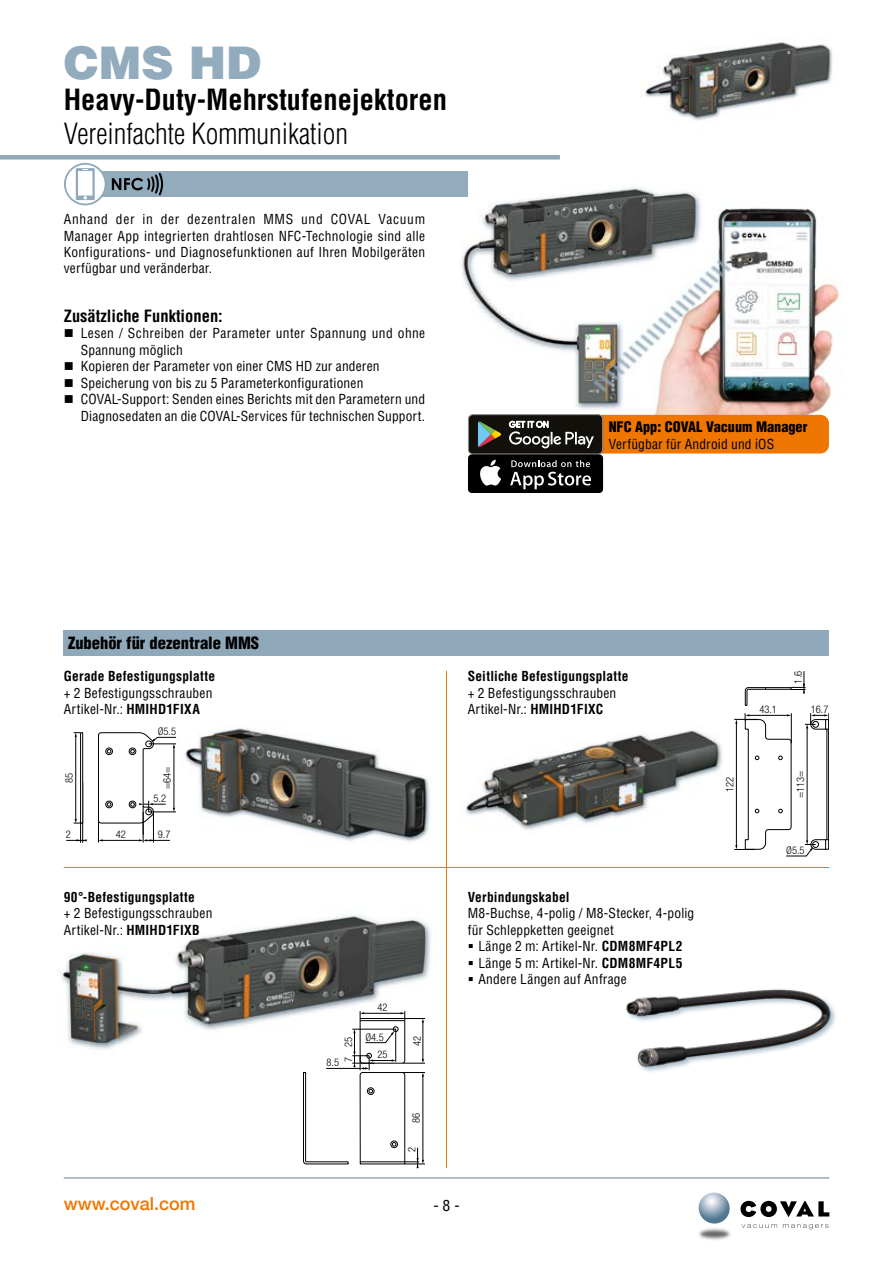
<style>
.page{position:relative;width:893px;height:1263px;background:#fff}
.page>*{position:absolute;margin:0;border:0;box-sizing:border-box;transform-origin:0 0}
.t1{font:900 45px "Helvetica";color:#92acbe}
.t2{font:700 condensed 28.5px "Helvetica";color:#000}
.t3{font:300 condensed 28.5px "Helvetica";color:#000}
.t4{font:500 18px "Helvetica Neue";color:#ee7601}
.t5{font:900 condensed 16.5px "Helvetica";color:#000}
.t6{font:700 condensed 16.5px "Helvetica";color:#000}
.t7{font:condensed 15px "Helvetica";color:#000;scale:1.05 1}
.t8{font:900 condensed 14.25px "Helvetica";color:#000}
.t9{font:condensed 13.5px/16.5px "Helvetica";letter-spacing:.015em;color:#000}
.t10{font:700 condensed 13.5px "Helvetica";letter-spacing:.015em;color:#000}
.t11{font:300 condensed 10.5px "Helvetica Neue";color:#000}
.s1{font-weight:700}
</style>
<div class="page">
<hr style="left:64px;top:1177px;width:765px;height:2px;background:#92acbe">
<img style="left:699px;top:1228px;width:31px;height:12px">
<svg style="left:698px;top:1192px;width:32px;height:32px"></svg>
<svg style="left:742px;top:1224px;width:35px;height:4px"></svg>
<svg style="left:783px;top:1224px;width:45px;height:5px"></svg>
<svg style="left:740px;top:1201px;width:89px;height:16px"></svg>
<div style="left:0;top:155px;width:560px;height:5px;background:#8fa8ba"></div>
<img style="left:465px;top:730px;width:258px;height:100px">
<img style="left:184px;top:724px;width:246px;height:118px">
<img style="left:60px;top:915px;width:371px;height:134px">
<div style="left:64px;top:630px;width:765px;height:26px;background:#8fa8ba"></div>
<div style="left:626px;top:988px;width:212px;height:85px;background:#8fa8ba;opacity:.75"></div>
<img style="left:626px;top:988px;width:207px;height:80px">
<hr style="left:82px;top:782px;width:1px;height:61px;background:#000">
<hr style="left:80px;top:781px;width:1px;height:62px;background:#000">
<svg style="left:66px;top:839px;width:21px;height:2px"></svg>
<hr style="left:75px;top:736px;width:1px;height:84px;background:#000">
<svg style="left:74px;top:732px;width:6px;height:5px"></svg>
<svg style="left:74px;top:819px;width:9px;height:5px"></svg>
<div style="left:80px;top:732px;width:3px;height:91px;border:1px solid #000"></div>
<svg style="left:98px;top:732px;width:78px;height:110px"></svg>
<svg style="left:303px;top:1011px;width:122px;height:157px"></svg>
<hr style="left:326px;top:1068px;width:34px;height:1px;background:#000">
<hr style="left:446px;top:671px;width:1px;height:497px;background:#ee7601">
<img style="left:461px;top:187px;width:381px;height:227px">
<div style="left:101px;top:171px;width:367px;height:26px;background:#92acbe"></div>
<svg style="left:468px;top:414px;width:361px;height:40px;background:#ab6219"></svg>
<div style="left:468px;top:454px;width:135px;height:39px;background:#000;border-radius:4px"></div>
<svg style="left:480px;top:460px;width:21px;height:26px"></svg>
<svg style="left:510px;top:460px;width:81px;height:29px"></svg>
<svg style="left:64px;top:163px;width:99px;height:42px"></svg>
<img style="left:642px;top:42px;width:190px;height:79px">
<svg style="left:744px;top:671px;width:61px;height:35px"></svg>
<svg style="left:734px;top:713px;width:95px;height:143px"></svg>
<hr style="left:64px;top:867px;width:765px;height:1px;background:#ee7601">
<h1 class="t1" style="left:64px;top:34px;width:199px">CMS HD</h1>
<h2 class="t2" style="left:64px;top:83px;width:385px">Heavy-Duty-Mehrstufenejektoren</h2>
<h2 class="t3" style="left:64px;top:118px;width:286px">Vereinfachte Kommunikation</h2>
<p class="t9" style="left:64px;top:211px;width:363px;text-align:justify">Anhand der in der dezentralen MMS und COVAL Vacuum Manager App integrierten drahtlosen NFC-Technologie sind alle Konfigurations- und Diagnosefunktionen auf Ihren Mobilgeräten verfügbar und veränderbar.</p>
<p class="t6" style="left:64px;top:306px;width:161px">Zusätzliche Funktionen:</p>
<p class="t9" style="left:81px;top:325px;width:346px">Lesen / Schreiben der Parameter unter Spannung und ohne Spannung möglich<br>Kopieren der Parameter von einer CMS HD zur anderen Speicherung von bis zu 5 Parameterkonfigurationen COVAL-Support: Senden eines Berichts mit den Parametern und Diagnosedaten an die COVAL-Services für technischen Support.</p>
<p class="t8" style="left:609px;top:418px;width:200px">NFC App: COVAL Vacuum Manager</p>
<p class="t9" style="left:609px;top:435px;width:167px">Verfügbar für Android und iOS</p>
<p class="t5" style="left:68px;top:633px;width:193px">Zubehör für dezentrale MMS</p>
<p class="t10" style="left:64px;top:668px;width:153px">Gerade Befestigungsplatte</p>
<p class="t9" style="left:64px;top:684px;width:150px">+ 2 Befestigungsschrauben<br>Artikel-Nr.: <span class="s1">HMIHD1FIXA</span></p>
<p class="t11" style="left:63px;top:783px;width:12px;rotate:-90deg">85</p>
<p class="t11" style="left:158px;top:725px;width:20px">Ø5.5</p>
<p class="t11" style="left:161px;top:789px;width:24px;rotate:-90deg">=64=</p>
<p class="t11" style="left:154px;top:792px;width:14px">5.2</p>
<p class="t11" style="left:66px;top:828px;width:7px">2</p>
<p class="t11" style="left:116px;top:828px;width:12px">42</p>
<p class="t11" style="left:158px;top:828px;width:14px">9.7</p>
<p class="t10" style="left:468px;top:668px;width:162px">Seitliche Befestigungsplatte</p>
<p class="t9" style="left:468px;top:684px;width:150px">+ 2 Befestigungsschrauben<br>Artikel-Nr.: <span class="s1">HMIHD1FIXC</span></p>
<p class="t10" style="left:64px;top:889px;width:133px">90°-Befestigungsplatte</p>
<p class="t9" style="left:64px;top:905px;width:150px">+ 2 Befestigungsschrauben<br>Artikel-Nr.: <span class="s1">HMIHD1FIXB</span></p>
<p class="t11" style="left:377px;top:1001px;width:12px">42</p>
<p class="t11" style="left:365px;top:1031px;width:20px">Ø4.5</p>
<p class="t11" style="left:343px;top:1047px;width:12px;rotate:-90deg">25</p>
<p class="t11" style="left:411px;top:1046px;width:12px;rotate:-90deg">42</p>
<p class="t11" style="left:343px;top:1062px;width:7px;rotate:-90deg">7</p>
<p class="t11" style="left:377px;top:1048px;width:12px">25</p>
<p class="t11" style="left:326px;top:1056px;width:14px">8.5</p>
<p class="t10" style="left:468px;top:889px;width:103px">Verbindungskabel</p>
<p class="t9" style="left:468px;top:905px;width:228px">M8-Buchse, 4-polig / M8-Stecker, 4-polig für Schleppketten geeignet</p>
<p class="t9" style="left:478px;top:938px;width:206px;text-align:justify">Länge 2 m: Artikel-Nr. <span class="s1">CDM8MF4PL2<br></span>Länge 5 m: Artikel-Nr. <span class="s1">CDM8MF4PL5<br></span>Andere Längen auf Anfrage</p>
<p class="t11" style="left:410px;top:1123px;width:12px;rotate:-90deg">86</p>
<p class="t11" style="left:406px;top:1152px;width:7px;rotate:-90deg">2</p>
<h3 class="t4" style="left:64px;top:1189px;width:133px">www.coval.com</h3>
<p class="t7" style="left:433px;top:1196px;width:26px">- 8 -</p>
<p class="t11" style="left:792px;top:683px;width:14px;rotate:-90deg">1.6</p>
<p class="t11" style="left:759px;top:703px;width:19px">43.1</p>
<p class="t11" style="left:811px;top:703px;width:19px">16.7</p>
<p class="t11" style="left:724px;top:792px;width:17px;rotate:-90deg">122</p>
<p class="t11" style="left:794px;top:798px;width:29px;rotate:-90deg">=113=</p>
<p class="t11" style="left:786px;top:844px;width:20px">Ø5.5</p>
</div>
